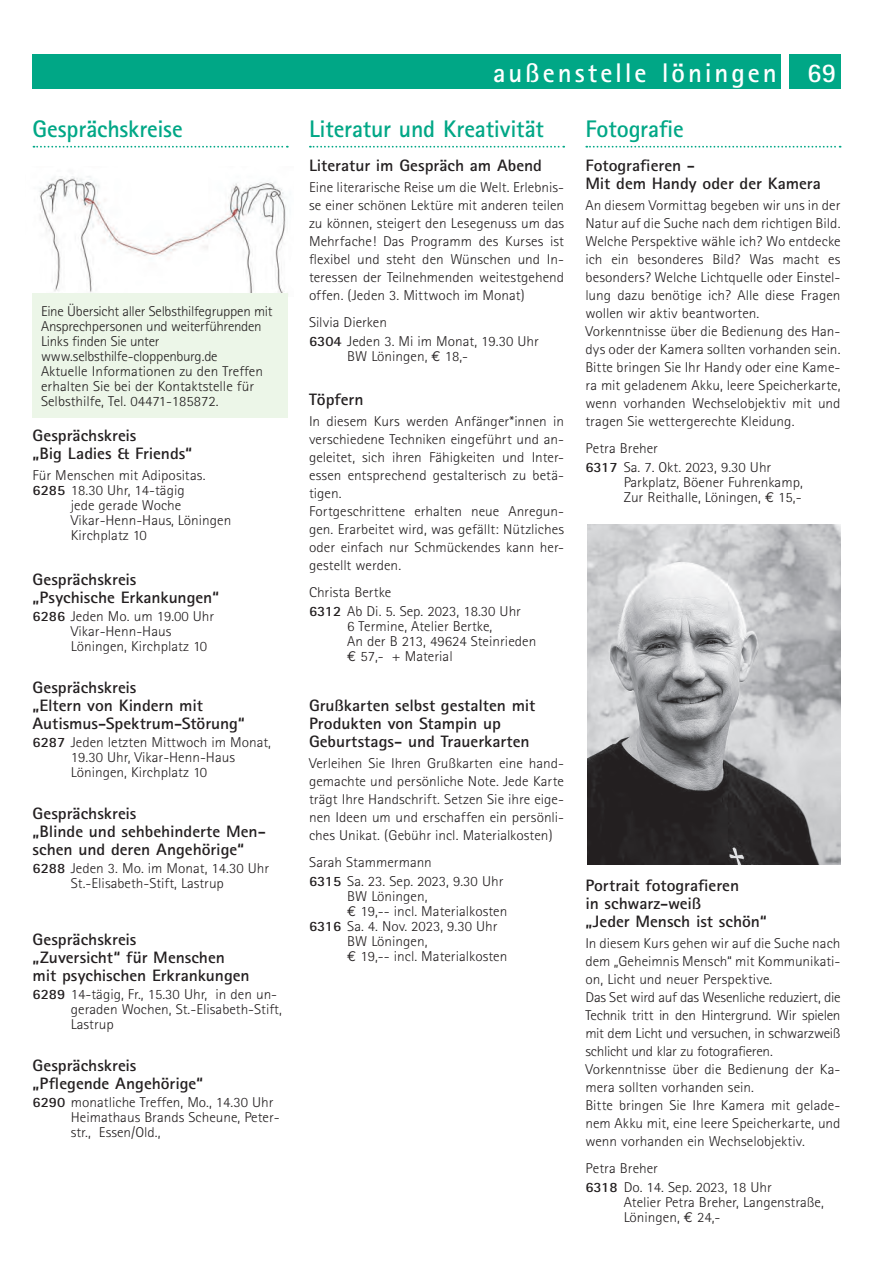
<style>
.page{position:relative;width:893px;height:1263px;background:#fff}
.page>*{position:absolute;margin:0;border:0;box-sizing:border-box;transform-origin:0 0}
.t1{font:700 27px "Rotis Sans Serif";letter-spacing:.105em;color:#fff}
.t2{font:700 24px "Rotis Sans Serif";letter-spacing:-.005em;color:#00a786}
.t3{font:700 16.5px/18px "Rotis Sans Serif";letter-spacing:-.005em;color:#231f20;scale:1.07 1}
.t4{font:300 14.25px/18px "Rotis Sans Serif";color:#231f20;scale:1.07 1}
.t5{font:300 14.25px/15px "Rotis Sans Serif";color:#231f20;scale:1.05 1}
.s1{font-weight:700}
</style>
<div class="page">
<img style="left:32px;top:176px;width:254px;height:121px">
<img style="left:587px;top:524px;width:253px;height:340px">
<div style="left:789px;top:55px;width:51px;height:34px;background:#00a786"></div>
<div style="left:33px;top:55px;width:748px;height:34px;background:#00a786"></div>
<svg style="left:586px;top:146px;width:255px;height:2px"></svg>
<svg style="left:310px;top:146px;width:254px;height:2px"></svg>
<svg style="left:33px;top:146px;width:255px;height:2px"></svg>
<div style="left:33px;top:293px;width:255px;height:124px;background:#ecf6e8"></div>
<h2 class="t2" style="left:33px;top:114px;width:152px">Gesprächskreise</h2>
<p class="t5" style="left:41px;top:304px;width:222px">Eine Übersicht aller Selbsthilfegruppen mit Ansprechpersonen und weiterführenden Links finden Sie unter www.selbsthilfe-cloppenburg.de<br>Aktuelle Informationen zu den Treffen erhalten Sie bei der Kontaktstelle für Selbsthilfe, Tel. 04471-185872.</p>
<p class="t3" style="left:33px;top:426px;width:151px">Gesprächskreis<br>„Big Ladies &amp; Friends“</p>
<p class="t4" style="left:33px;top:466px;width:163px">Für Menschen mit Adipositas.</p>
<p class="t4" style="left:33px;top:481px;width:144px"><span class="s1">6285</span> 18.30 Uhr, 14-tägig</p>
<p class="t4" style="left:71px;top:496px;width:105px">jede gerade Woche</p>
<p class="t4" style="left:71px;top:511px;width:151px">Vikar-Henn-Haus, Löningen</p>
<p class="t4" style="left:71px;top:526px;width:73px">Kirchplatz 10</p>
<p class="t3" style="left:33px;top:570px;width:176px">Gesprächskreis „Psychische Erkankungen“</p>
<p class="t4" style="left:71px;top:609px;width:136px;line-height:15px;text-indent:-38px"><span class="s1">6286</span> Jeden Mo. um 19.00 Uhr<br>Vikar-Henn-Haus<br>Löningen, Kirchplatz 10</p>
<p class="t3" style="left:33px;top:678px;width:200px">Gesprächskreis<br>„Eltern von Kindern mit<br>Autismus-Spektrum-Störung“</p>
<p class="t4" style="left:71px;top:735px;width:189px;line-height:15px;text-indent:-38px"><span class="s1">6287</span> Jeden letzten Mittwoch im Monat,<br>19.30 Uhr, Vikar-Henn-Haus<br>Löningen, Kirchplatz 10</p>
<p class="t3" style="left:33px;top:804px;width:220px">Gesprächskreis<br>„Blinde und sehbehinderte Men&shy;schen und deren Angehörige“</p>
<p class="t4" style="left:33px;top:861px;width:223px;line-height:15px;text-align:center"><span class="s1">6288</span> Jeden 3. Mo. im Monat, 14.30 Uhr<br>St.-Elisabeth-Stift, Lastrup</p>
<p class="t3" style="left:33px;top:930px;width:204px">Gesprächskreis<br>„Zuversicht“ für Menschen mit psychischen Erkrankungen</p>
<p class="t4" style="left:71px;top:987px;width:199px;line-height:15px;text-indent:-38px"><span class="s1">6289</span> 14-tägig, Fr., 15.30 Uhr, in den un&shy;geraden Wochen, St.-Elisabeth-Stift,<br>Lastrup</p>
<p class="t3" style="left:33px;top:1056px;width:161px">Gesprächskreis „Pflegende Angehörige“</p>
<p class="t4" style="left:71px;top:1095px;width:197px;line-height:15px;text-indent:-38px"><span class="s1">6290</span> monatliche Treffen, Mo., 14.30 Uhr<br>Heimathaus Brands Scheune, Peter&shy;str., Essen/Old.,</p>
<h1 class="t1" style="left:493px;top:56px;width:285px">außenstelle löningen</h1>
<h2 class="t2" style="left:309px;top:114px;width:236px">Literatur und Kreativität</h2>
<h2 class="t2" style="left:585px;top:114px;width:100px">Fotografie</h2>
<p class="t3" style="left:309px;top:156px;width:219px">Literatur im Gespräch am Abend</p>
<p class="t4" style="left:309px;top:178px;width:240px;text-align:justify">Eine literarische Reise um die Welt. Erlebnis&shy;se einer schönen Lektüre mit anderen teilen zu können, steigert den Lesegenuss um das Mehrfache! Das Programm des Kurses ist flexibel und steht den Wünschen und In&shy;teressen der Teilnehmenden weitestgehend offen. (Jeden 3. Mittwoch im Monat)</p>
<p class="t4" style="left:309px;top:312px;width:216px;line-height:19.2px">Silvia Dierken<br><span class="s1">6304</span> Jeden 3. Mi im Monat, 19.30 Uhr</p>
<p class="t4" style="left:347px;top:347px;width:115px">BW Löningen, 18,-</p>
<p class="t3" style="left:309px;top:390px;width:52px">Töpfern</p>
<p class="t4" style="left:309px;top:412px;width:240px">In diesem Kurs werden Anfänger*innen in verschiedene Techniken eingeführt und an&shy;geleitet, sich ihren Fähigkeiten und Inter&shy;essen entsprechend gestalterisch zu betä&shy;tigen.<br>Fortgeschrittene erhalten neue Anregun&shy;gen. Erarbeitet wird, was gefällt: Nützliches oder einfach nur Schmückendes kann her&shy;gestellt werden.</p>
<p class="t4" style="left:309px;top:582px;width:200px;line-height:19.2px">Christa Bertke<br><span class="s1">6312</span> Ab Di. 5. Sep. 2023, 18.30 Uhr</p>
<p class="t4" style="left:347px;top:617px;width:137px">6 Termine, Atelier Bertke,</p>
<p class="t4" style="left:347px;top:632px;width:178px">An der B 213, 49624 Steinrieden</p>
<p class="t4" style="left:360px;top:647px;width:88px">57,- + Material</p>
<p class="t3" style="left:309px;top:696px;width:213px">Grußkarten selbst gestalten mit<br>Produkten von Stampin up<br>Geburtstags- und Trauerkarten</p>
<p class="t4" style="left:309px;top:754px;width:240px;text-align:justify">Verleihen Sie Ihren Grußkarten eine hand&shy;gemachte und persönliche Note. Jede Karte trägt Ihre Handschrift. Setzen Sie ihre eige&shy;nen Ideen um und erschaffen ein persönli&shy;ches Unikat. (Gebühr incl. Materialkosten)</p>
<p class="t4" style="left:309px;top:852px;width:183px;line-height:19.2px">Sarah Stammermann<br><span class="s1">6315</span> Sa. 23. Sep. 2023, 9.30 Uhr</p>
<p class="t4" style="left:347px;top:887px;width:77px">BW Löningen,</p>
<p class="t4" style="left:360px;top:902px;width:139px">19,-- incl. Materialkosten</p>
<p class="t4" style="left:309px;top:917px;width:178px"><span class="s1">6316</span> Sa. 4. Nov. 2023, 9.30 Uhr</p>
<p class="t4" style="left:347px;top:932px;width:77px">BW Löningen,</p>
<p class="t4" style="left:360px;top:947px;width:139px">19,-- incl. Materialkosten</p>
<h1 class="t1" style="left:807px;top:56px;width:30px">69</h1>
<p class="t3" style="left:585px;top:156px;width:222px">Fotografieren -<br>Mit dem Handy oder der Kamera</p>
<p class="t4" style="left:585px;top:196px;width:240px">An diesem Vormittag begeben wir uns in der Natur auf die Suche nach dem richtigen Bild.<br>Welche Perspektive wähle ich? Wo entdecke ich ein besonderes Bild? Was macht es besonders? Welche Lichtquelle oder Einstel&shy;lung dazu benötige ich? Alle diese Fragen wollen wir aktiv beantworten.<br>Vorkenntnisse über die Bedienung des Han&shy;dys oder der Kamera sollten vorhanden sein.<br>Bitte bringen Sie Ihr Handy oder eine Kame&shy;ra mit geladenem Akku, leere Speicherkarte, wenn vorhanden Wechselobjektiv mit und tragen Sie wettergerechte Kleidung.</p>
<p class="t4" style="left:585px;top:438px;width:175px;line-height:19.2px">Petra Breher<br><span class="s1">6317</span> Sa. 7. Okt. 2023, 9.30 Uhr</p>
<p class="t4" style="left:624px;top:474px;width:169px;line-height:15px">Parkplatz, Böener Fuhrenkamp,<br>Zur Reithalle, Löningen, 15,-</p>
<p class="t3" style="left:585px;top:876px;width:171px">Portrait fotografieren<br>in schwarz-weiß<br>„Jeder Mensch ist schön“</p>
<p class="t4" style="left:585px;top:934px;width:240px">In diesem Kurs gehen wir auf die Suche nach dem „Geheimnis Mensch“ mit Kommunikati&shy;on, Licht und neuer Perspektive.<br>Das Set wird auf das Wesenliche reduziert, die Technik tritt in den Hintergrund. Wir spielen mit dem Licht und versuchen, in schwarzweiß schlicht und klar zu fotografieren.<br>Vorkenntnisse über die Bedienung der Ka&shy;mera sollten vorhanden sein.<br>Bitte bringen Sie Ihre Kamera mit gelade&shy;nem Akku mit, eine leere Speicherkarte, und wenn vorhanden ein Wechselobjektiv.</p>
<p class="t4" style="left:585px;top:1158px;width:176px;line-height:19.2px">Petra Breher<br><span class="s1">6318</span> Do. 14. Sep. 2023, 18 Uhr</p>
<p class="t4" style="left:624px;top:1194px;width:189px;line-height:15px">Atelier Petra Breher, Langenstraße,<br>Löningen, 24,-</p>
</div>
